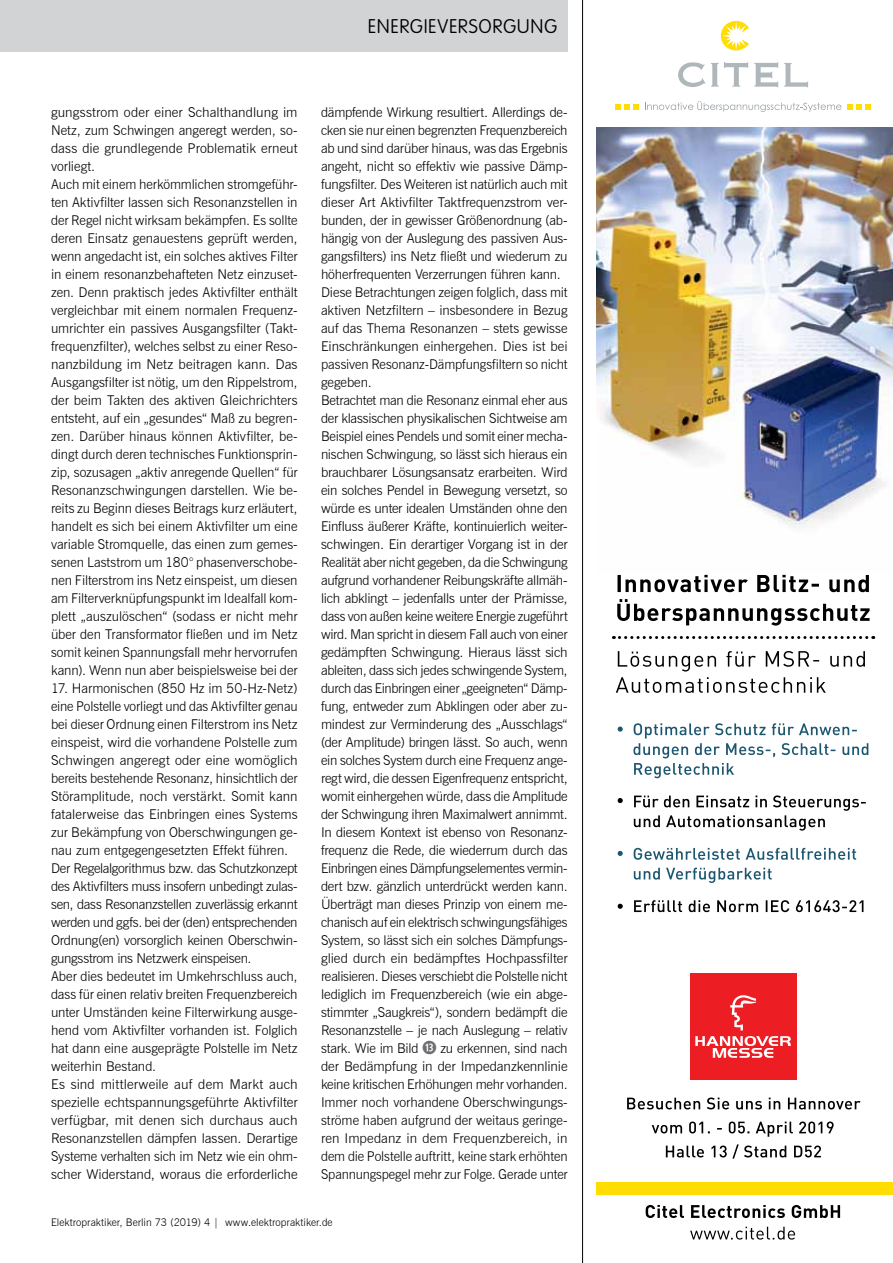
<style>
.page{position:relative;width:893px;height:1263px;background:#fff}
.page>*{position:absolute;margin:0;border:0;box-sizing:border-box;transform-origin:0 0}
.t1{font:100 19.5px "VAG Rounded Std";letter-spacing:.035em;color:#000}
.t2{font:300 13.5px/18px "News Gothic BT";letter-spacing:-.01em;color:#000}
.t3{font:300 10.5px "News Gothic BT";letter-spacing:.005em;color:#000}
.s1{font-family:"Combi Numerals Ltd";font-weight:400;font-size:18px;color:#6d6e71}
</style>
<div class="page">
<div style="left:0;top:0;width:568px;height:51px;background:#d1d3d4"></div>
<svg style="left:616px;top:677px;width:210px;height:16px"></svg>
<svg style="left:618px;top:651px;width:247px;height:20px"></svg>
<svg style="left:617px;top:599px;width:253px;height:27px"></svg>
<svg style="left:617px;top:575px;width:252px;height:17px"></svg>
<svg style="left:613px;top:636px;width:261px;height:3px"></svg>
<svg style="left:690px;top:1227px;width:105px;height:12px"></svg>
<svg style="left:646px;top:1205px;width:194px;height:13px"></svg>
<svg style="left:784px;top:63px;width:24px;height:24px"></svg>
<svg style="left:754px;top:62px;width:24px;height:25px"></svg>
<svg style="left:678px;top:62px;width:70px;height:25px"></svg>
<svg style="left:721px;top:21px;width:28px;height:29px"></svg>
<svg style="left:645px;top:101px;width:196px;height:11px"></svg>
<svg style="left:615px;top:104px;width:24px;height:6px"></svg>
<svg style="left:847px;top:104px;width:24px;height:6px"></svg>
<img style="left:596px;top:127px;width:297px;height:400px">
<svg style="left:634px;top:900px;width:229px;height:12px"></svg>
<svg style="left:634px;top:868px;width:138px;height:15px"></svg>
<svg style="left:634px;top:848px;width:222px;height:12px"></svg>
<svg style="left:634px;top:795px;width:232px;height:36px"></svg>
<svg style="left:633px;top:723px;width:235px;height:55px"></svg>
<svg style="left:618px;top:726px;width:5px;height:6px"></svg>
<svg style="left:618px;top:798px;width:5px;height:5px"></svg>
<svg style="left:618px;top:851px;width:5px;height:5px"></svg>
<svg style="left:618px;top:904px;width:5px;height:5px"></svg>
<div style="left:596px;top:1182px;width:297px;height:12px;background:#fd0"></div>
<svg style="left:666px;top:1144px;width:155px;height:14px"></svg>
<svg style="left:652px;top:1121px;width:182px;height:16px"></svg>
<svg style="left:627px;top:1097px;width:234px;height:12px"></svg>
<div style="left:690px;top:973px;width:106px;height:107px;background:#ed1d24"></div>
<svg style="left:730px;top:995px;width:26px;height:35px"></svg>
<svg style="left:695px;top:1036px;width:96px;height:22px"></svg>
<hr style="left:582px;top:0;width:1px;height:1263px;background:#000">
<h1 class="t1" style="left:368px;top:15px;width:191px">ENERGIEVERSORGUNG</h1>
<p class="t2" style="left:51px;top:103px;width:248px">gungsstrom oder einer Schalthandlung im Netz, zum Schwingen angeregt werden, so&shy;dass die grundlegende Problematik erneut vorliegt.<br>Auch mit einem herkömmlichen stromgeführ&shy;ten Aktivfilter lassen sich Resonanzstellen in der Regel nicht wirksam bekämpfen. Es sollte deren Einsatz genauestens geprüft werden, wenn angedacht ist, ein solches aktives Filter in einem resonanzbehafteten Netz einzuset&shy;zen. Denn praktisch jedes Aktivfilter enthält vergleichbar mit einem normalen Frequenz&shy;umrichter ein passives Ausgangsfilter (Takt&shy;frequenzfilter), welches selbst zu einer Reso&shy;nanzbildung im Netz beitragen kann. Das Ausgangsfilter ist nötig, um den Rippelstrom, der beim Takten des aktiven Gleichrichters entsteht, auf ein „gesundes“ Maß zu begren&shy;zen. Darüber hinaus können Aktivfilter, be&shy;dingt durch deren technisches Funktionsprin&shy;zip, sozusagen „aktiv anregende Quellen“ für Resonanzschwingungen darstellen. Wie be&shy;reits zu Beginn dieses Beitrags kurz erläutert, handelt es sich bei einem Aktivfilter um eine variable Stromquelle, das einen zum gemes&shy;senen Laststrom um 180° phasenverschobe&shy;nen Filterstrom ins Netz einspeist, um diesen am Filterverknüpfungspunkt im Idealfall kom&shy;plett „auszulöschen“ (sodass er nicht mehr über den Transformator fließen und im Netz somit keinen Spannungsfall mehr hervorrufen kann). Wenn nun aber beispielsweise bei der</p>
<p class="t2" style="left:51px;top:679px;width:248px">17. Harmonischen (850 Hz im 50-Hz-Netz) eine Polstelle vorliegt und das Aktivfilter genau bei dieser Ordnung einen Filterstrom ins Netz einspeist, wird die vorhandene Polstelle zum Schwingen angeregt oder eine womöglich bereits bestehende Resonanz, hinsichtlich der Störamplitude, noch verstärkt. Somit kann fatalerweise das Einbringen eines Systems zur Bekämpfung von Oberschwingungen ge&shy;nau zum entgegengesetzten Effekt führen.<br>Der Regelalgorithmus bzw. das Schutzkonzept des Aktivfilters muss insofern unbedingt zulas&shy;sen, dass Resonanzstellen zuverlässig erkannt werden und ggfs. bei der (den) entsprechenden Ordnung(en) vorsorglich keinen Oberschwin&shy;gungsstrom ins Netzwerk einspeisen.<br>Aber dies bedeutet im Umkehrschluss auch, dass für einen relativ breiten Frequenzbereich unter Umständen keine Filterwirkung ausge&shy;hend vom Aktivfilter vorhanden ist. Folglich hat dann eine ausgeprägte Polstelle im Netz weiterhin Bestand.<br>Es sind mittlerweile auf dem Markt auch spezielle echtspannungsgeführte Aktivfilter verfügbar, mit denen sich durchaus auch Resonanzstellen dämpfen lassen. Derartige Systeme verhalten sich im Netz wie ein ohm&shy;scher Widerstand, woraus die erforderliche</p>
<p class="t2" style="left:321px;top:103px;width:248px">dämpfende Wirkung resultiert. Allerdings de&shy;cken sie nur einen begrenzten Frequenzbereich ab und sind darüber hinaus, was das Ergebnis angeht, nicht so effektiv wie passive Dämp&shy;fungsfilter. Des Weiteren ist natürlich auch mit dieser Art Aktivfilter Taktfrequenzstrom ver&shy;bunden, der in gewisser Größenordnung (ab&shy;hängig von der Auslegung des passiven Aus&shy;gangsfilters) ins Netz fließt und wiederum zu höherfrequenten Verzerrungen führen kann.<br>Diese Betrachtungen zeigen folglich, dass mit aktiven Netzfiltern – insbesondere in Bezug auf das Thema Resonanzen – stets gewisse Einschränkungen einhergehen. Dies ist bei passiven Resonanz-Dämpfungsfiltern so nicht gegeben.<br>Betrachtet man die Resonanz einmal eher aus der klassischen physikalischen Sichtweise am Beispiel eines Pendels und somit einer mecha&shy;nischen Schwingung, so lässt sich hieraus ein brauchbarer Lösungsansatz erarbeiten. Wird ein solches Pendel in Bewegung versetzt, so würde es unter idealen Umständen ohne den Einfluss äußerer Kräfte, kontinuierlich weiter&shy;schwingen. Ein derartiger Vorgang ist in der Realität aber nicht gegeben, da die Schwingung aufgrund vorhandener Reibungskräfte allmäh&shy;lich abklingt – jedenfalls unter der Prämisse, dass von außen keine weitere Energie zugeführt wird. Man spricht in diesem Fall auch von einer gedämpften Schwingung. Hieraus lässt sich ableiten, dass sich jedes schwingende System, durch das Einbringen einer „geeigneten“ Dämp&shy;fung, entweder zum Abklingen oder aber zu&shy;mindest zur Verminderung des „Ausschlags“ (der Amplitude) bringen lässt. So auch, wenn ein solches System durch eine Frequenz ange&shy;regt wird, die dessen Eigenfrequenz entspricht, womit einhergehen würde, dass die Amplitude der Schwingung ihren Maximalwert annimmt.<br>In diesem Kontext ist ebenso von Resonanz&shy;frequenz die Rede, die wiederrum durch das Einbringen eines Dämpfungselementes vermin&shy;dert bzw. gänzlich unterdrückt werden kann.<br>Überträgt man dieses Prinzip von einem me&shy;chanisch auf ein elektrisch schwingungsfähiges System, so lässt sich ein solches Dämpfungs&shy;glied durch ein bedämpftes Hochpassfilter realisieren. Dieses verschiebt die Polstelle nicht lediglich im Frequenzbereich (wie ein abge&shy;stimmter „Saugkreis“), sondern bedämpft die Resonanzstelle – je nach Auslegung – relativ stark. Wie im Bild <span class="s1">13</span> zu erkennen, sind nach der Bedämpfung in der Impedanzkennlinie keine kritischen Erhöhungen mehr vorhanden.<br>Immer noch vorhandene Oberschwingungs&shy;ströme haben aufgrund der weitaus geringe&shy;ren Impedanz in dem Frequenzbereich, in dem die Polstelle auftritt, keine stark erhöhten Spannungspegel mehr zur Folge. Gerade unter</p>
<p class="t3" style="left:51px;top:1216px;width:283px">Elektropraktiker, Berlin 73 (2019) 4 | www.elektropraktiker.de</p>
</div>
